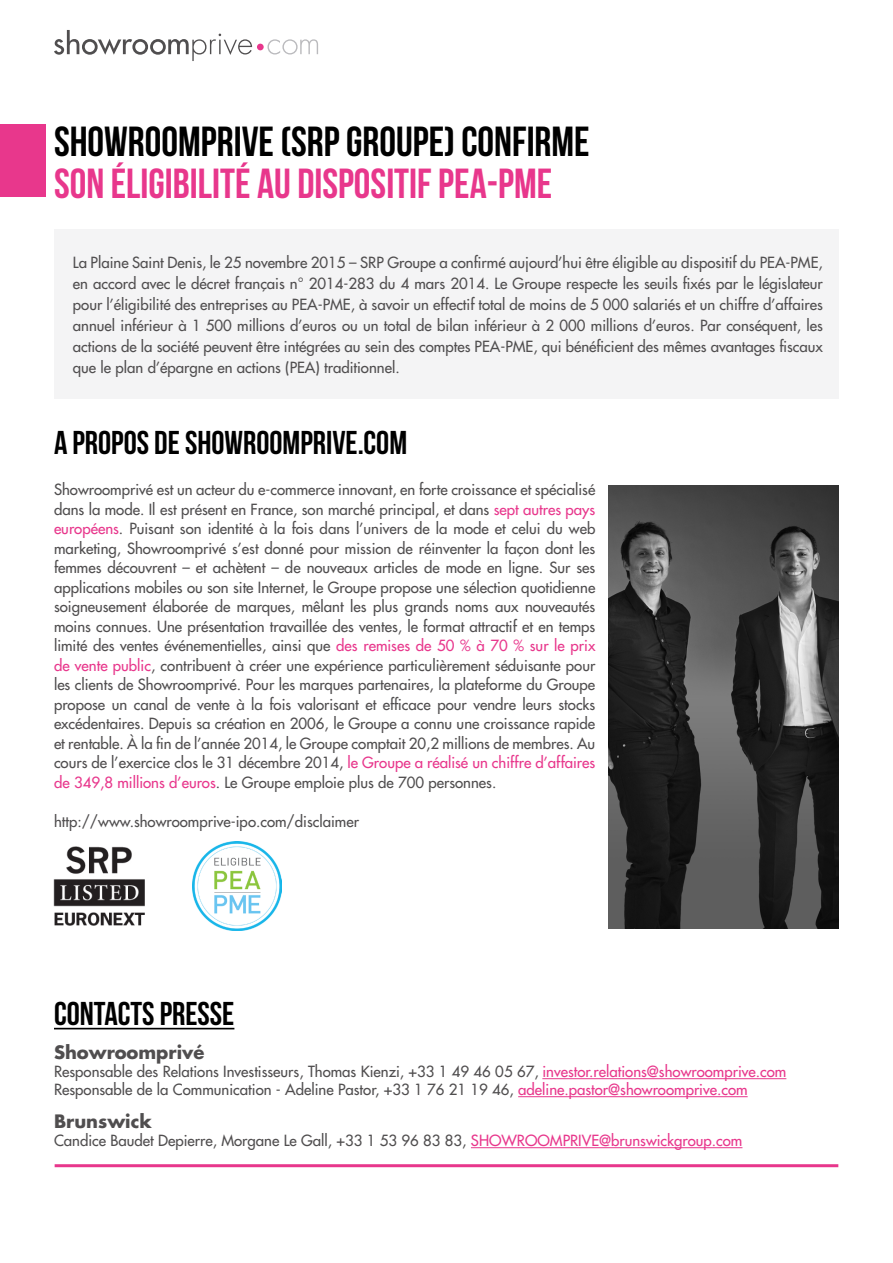
<style>
.page{position:relative;width:893px;height:1263px;background:#fff}
.page>*{position:absolute;margin:0;border:0;box-sizing:border-box;transform-origin:0 0}
.t1{font:700 42px "Bebas Neue";color:#e8378c}
.t2{font:700 42px "Bebas Neue";color:#000}
.t3{font:700 33px "Bebas Neue";color:#000}
.t4{font:700 18px "Futura";color:#504e4f}
.t5{font:15px/19.5px "Futura";color:#504e4f;text-align:justify}
.s1{color:#e8378c}
</style>
<div class="page">
<div style="left:54px;top:230px;width:785px;height:169px;background:#f4f4f5"></div>
<svg style="left:54px;top:30px;width:198px;height:31px"></svg>
<svg style="left:267px;top:39px;width:51px;height:15px"></svg>
<div style="left:257px;top:44px;width:7px;height:6px;background:#e8378c;border-radius:50%"></div>
<div style="left:0;top:124px;width:45px;height:73px;background:#e8378c"></div>
<img style="left:193px;top:841px;width:89px;height:89px">
<img style="left:53px;top:846px;width:92px;height:80px">
<hr style="left:55px;top:1164px;width:783px;height:3px;background:#e8378c">
<hr style="left:54px;top:1028px;width:180px;height:1px;background:#000">
<hr style="left:542px;top:1078px;width:244px;height:1px;background:#e8378c">
<hr style="left:518px;top:1096px;width:230px;height:1px;background:#e8378c">
<hr style="left:471px;top:1147px;width:271px;height:1px;background:#e8378c">
<img style="left:608px;top:486px;width:231px;height:442px">
<h1 class="t2" style="left:54px;top:118px;width:537px">SHOWROOMPRIVE (SRP GROUPE) CONFIRME</h1>
<h1 class="t1" style="left:54px;top:160px;width:500px">SON ÉLIGIBILITÉ AU DISPOSITIF PEA-PME</h1>
<p class="t5" style="left:73px;top:252px;width:751px;line-height:21px">La Plaine Saint Denis, le 25 novembre 2015 – SRP Groupe a confirmé aujourd’hui être éligible au dispositif du PEA-PME, en accord avec le décret français n° 2014-283 du 4 mars 2014. Le Groupe respecte les seuils fixés par le législateur pour l’éligibilité des entreprises au PEA-PME, à savoir un effectif total de moins de 5 000 salariés et un chiffre d’affaires annuel inférieur à 1 500 millions d’euros ou un total de bilan inférieur à 2 000 millions d’euros. Par conséquent, les actions de la société peuvent être intégrées au sein des comptes PEA-PME, qui bénéficient des mêmes avantages fiscaux que le plan d’épargne en actions (PEA) traditionnel.</p>
<h2 class="t3" style="left:54px;top:425px;width:355px">A PROPOS DE SHOWROOMPRIVE.COM</h2>
<p class="t5" style="left:54px;top:480px;width:543px">Showroomprivé est un acteur du e-commerce innovant, en forte croissance et spécialisé dans la mode. Il est présent en France, son marché principal, et dans <span class="s1">sept autres pays européens</span>. Puisant son identité à la fois dans l’univers de la mode et celui du web marketing, Showroomprivé s’est donné pour mission de réinventer la façon dont les femmes découvrent – et achètent – de nouveaux articles de mode en ligne. Sur ses applications mobiles ou son site Internet, le Groupe propose une sélection quotidienne soigneusement élaborée de marques, mêlant les plus grands noms aux nouveautés moins connues. Une présentation travaillée des ventes, le format attractif et en temps limité des ventes événementielles, ainsi que <span class="s1">des remises de 50 % à 70 % sur le prix de vente public</span>, contribuent à créer une expérience particulièrement séduisante pour les clients de Showroomprivé. Pour les marques partenaires, la plateforme du Groupe propose un canal de vente à la fois valorisant et efficace pour vendre leurs stocks excédentaires. Depuis sa création en 2006, le Groupe a connu une croissance rapide et rentable. À la fin de l’année 2014, le Groupe comptait 20,2 millions de membres. Au cours de l’exercice clos le 31 décembre 2014, <span class="s1">le Groupe a réalisé un chiffre d’affaires de 349,8 millions d’euros</span>. Le Groupe emploie plus de 700 personnes.</p>
<p class="t5" style="left:54px;top:811px;width:306px">http://www.showroomprive-ipo.com/disclaimer</p>
<h2 class="t3" style="left:54px;top:995px;width:182px">CONTACTS PRESSE</h2>
<p class="t4" style="left:54px;top:1040px;width:152px">Showroomprivé</p>
<p class="t5" style="left:54px;top:1063px;width:734px;line-height:18px">Responsable des Relations Investisseurs, Thomas Kienzi, +33 1 49 46 05 67, <span class="s1">investor.relations@showroomprive.com<br></span>Responsable de la Communication - Adeline Pastor, +33 1 76 21 19 46, <span class="s1">adeline.pastor@showroomprive.com</span></p>
<p class="t4" style="left:54px;top:1109px;width:99px">Brunswick</p>
<p class="t5" style="left:54px;top:1131px;width:690px">Candice Baudet Depierre, Morgane Le Gall, +33 1 53 96 83 83, <span class="s1">SHOWROOMPRIVE@brunswickgroup.com</span></p>
</div>
